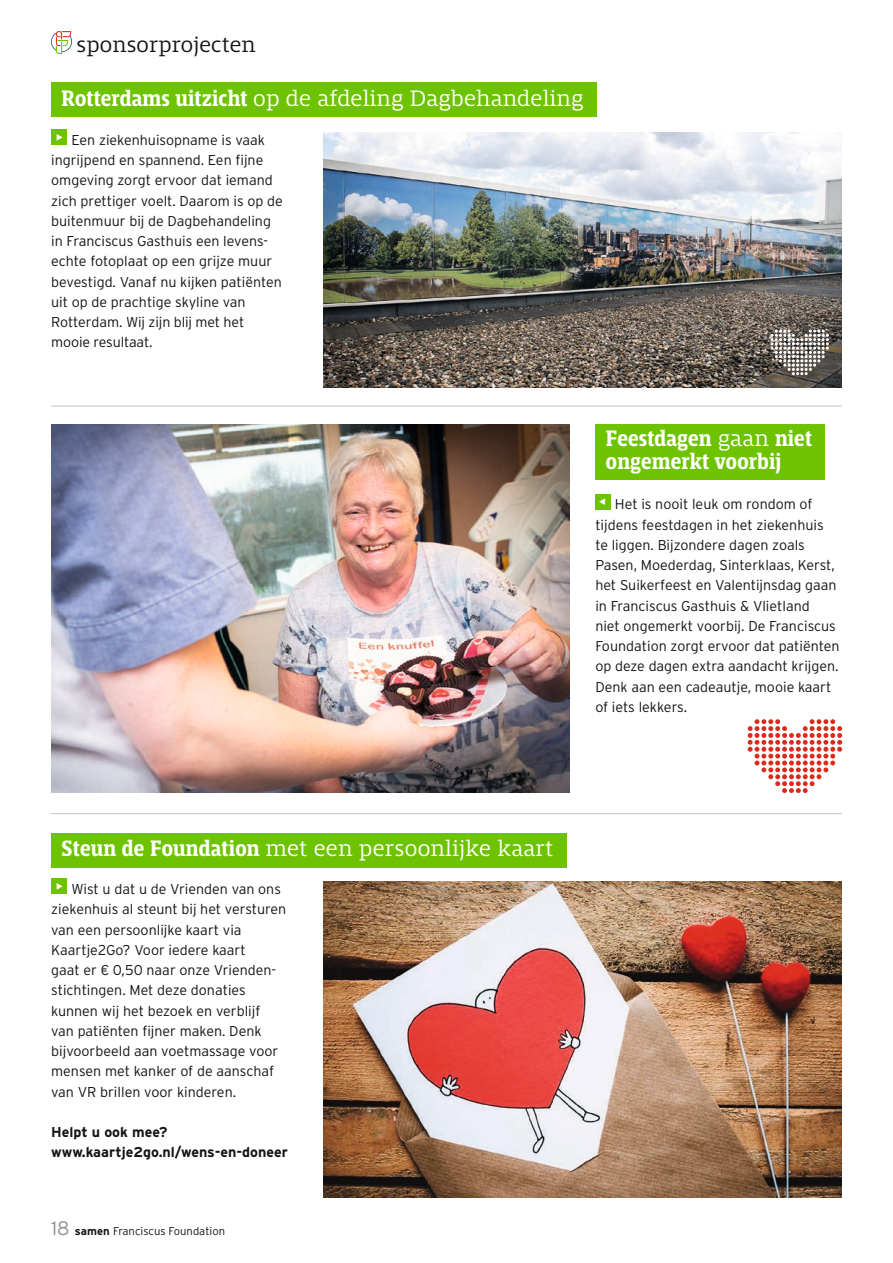
<style>
.page{position:relative;width:893px;height:1263px;background:#fff}
.page>*{position:absolute;margin:0;border:0;box-sizing:border-box;transform-origin:0 0}
.t1{font:117.15px "Kobenhavn Pictos";color:#dc2a1b}
.t2{font:72.45px "Kobenhavn Pictos";color:#fff}
.t3{font:300 23.25px "Mislab Std";letter-spacing:.01em;color:#fff}
.t4{font:700 23.25px/22.5px "Mislab Std Narrow";letter-spacing:.01em;color:#fff}
.t5{font:300 22.5px "Mislab Std";letter-spacing:.01em;color:#131413}
.t6{font:300 14.25px/20.2px "Interstate";color:#131413}
.t7{font:700 14.25px/20.2px "Interstate";color:#131413}
.t8{font:300 11.25px "Interstate";color:#131413}
.s1{font-family:"Mislab Std Narrow";font-weight:700}
.s2{font-family:"Mislab Std";font-weight:300}
.s3{font-size:19.5px;color:#8d938f}
.s4{font-weight:700}
</style>
<div class="page">
<svg style="left:51px;top:31px;width:21px;height:23px"></svg>
<hr style="left:51px;top:405px;width:791px;height:2px;background:#c4c5c5">
<hr style="left:51px;top:813px;width:791px;height:1px;background:#c4c5c5">
<div style="left:595px;top:494px;width:16px;height:15px;background:#6ec300"></div>
<div style="left:51px;top:129px;width:16px;height:16px;background:#6ec300"></div>
<div style="left:51px;top:878px;width:16px;height:16px;background:#6ec300"></div>
<img style="left:323px;top:132px;width:519px;height:256px">
<img style="left:323px;top:882px;width:519px;height:316px">
<div style="left:51px;top:833px;width:515px;height:34px;background:#6ec300"></div>
<div style="left:51px;top:83px;width:545px;height:34px;background:#6ec300"></div>
<div style="left:595px;top:424px;width:230px;height:55px;background:#6ec300"></div>
<img style="left:51px;top:424px;width:519px;height:369px">
<h3 class="t5" style="left:77px;top:33px;width:181px">sponsorprojecten</h3>
<h3 class="t3" style="left:62px;top:86px;width:523px"><span class="s1">Rotterdams uitzicht</span> op de afdeling Dagbehandeling</h3>
<p class="t6" style="left:51px;top:130px;width:233px;text-indent:20px">Een ziekenhuisopname is vaak ingrijpend en spannend. Een fijne omgeving zorgt ervoor dat iemand zich prettiger voelt. Daarom is op de buitenmuur bij de Dagbehandeling in Franciscus Gasthuis een levens&shy;echte fotoplaat op een grijze muur bevestigd. Vanaf nu kijken patiënten uit op de prachtige skyline van<br>Rotterdam. Wij zijn blij met het mooie resultaat.</p>
<h2 class="t2" style="left:765px;top:307px;width:71px">a</h2>
<h3 class="t3" style="left:62px;top:837px;width:493px"><span class="s1">Steun de Foundation</span> met een persoonlijke kaart</h3>
<p class="t6" style="left:51px;top:879px;width:237px;text-indent:20px">Wist u dat u de Vrienden van ons ziekenhuis al steunt bij het versturen van een persoonlijke kaart via<br>Kaartje2Go? Voor iedere kaart<br>gaat er € 0,50 naar onze Vrienden&shy;stichtingen. Met deze donaties kunnen wij het bezoek en verblijf van patiënten fijner maken. Denk bijvoorbeeld aan voetmassage voor mensen met kanker of de aanschaf van VR brillen voor kinderen.</p>
<p class="t7" style="left:51px;top:1122px;width:238px">Helpt u ook mee? www.kaartje2go.nl/wens-en-doneer</p>
<h3 class="t4" style="left:606px;top:427px;width:208px">Feestdagen <span class="s2">gaan</span> niet ongemerkt voorbij</h3>
<p class="t6" style="left:595px;top:494px;width:246px;text-indent:20px">Het is nooit leuk om rondom of tijdens feestdagen in het ziekenhuis te liggen. Bijzondere dagen zoals Pasen, Moederdag, Sinterklaas, Kerst, het Suikerfeest en Valentijnsdag gaan in Franciscus Gasthuis &amp; Vlietland<br>niet ongemerkt voorbij. De Franciscus Foundation zorgt ervoor dat patiënten op deze dagen extra aandacht krijgen.<br>Denk aan een cadeautje, mooie kaart of iets lekkers.</p>
<h1 class="t1" style="left:738px;top:682px;width:115px">a</h1>
<p class="t8" style="left:51px;top:1225px;width:176px"><span class="s3">18</span> <span class="s4">samen</span> Franciscus Foundation</p>
</div>
